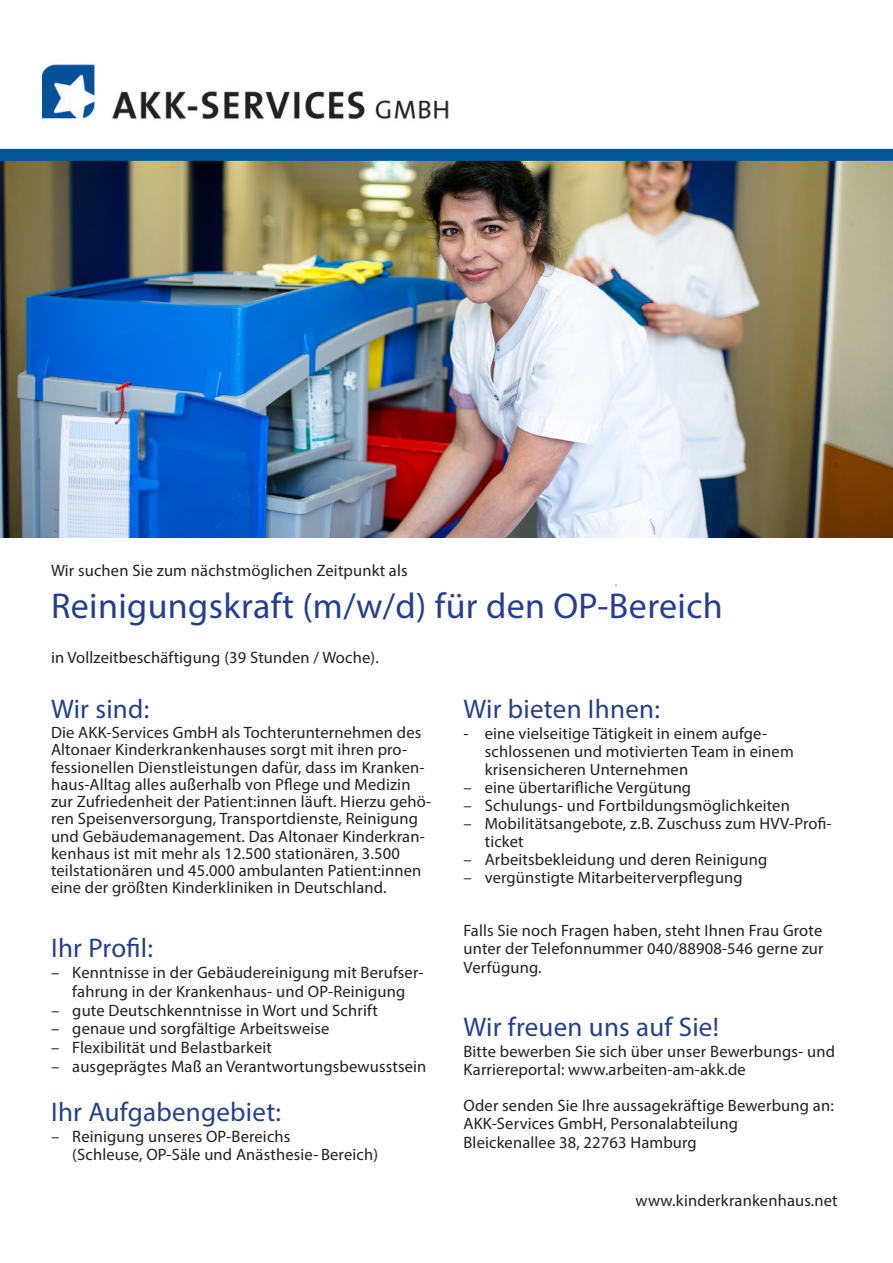
<style>
.page{position:relative;width:893px;height:1263px;background:#fff}
.page>*{position:absolute;margin:0;border:0;box-sizing:border-box;transform-origin:0 0}
.Titel{font:36px "Myriad Pro";letter-spacing:.01em;color:#253f8e}
.kleiner_Titel{font:27px "Myriad Pro";letter-spacing:.01em;color:#253f8e}
.kleiner_Titel-2{font:16.5px/18px "Myriad Pro";letter-spacing:.01em;color:#231f20}
.Lauftext{font:16.5px/17.2px "Myriad Pro";letter-spacing:.01em;color:#231f20}
.Titel-2{font:16.5px "Myriad Pro";letter-spacing:.01em;color:#231f20}
</style>
<div class="page">
<img style="left:43px;top:64px;width:432px;height:85px">
<img style="left:0;top:161px;width:893px;height:377px">
<div style="left:0;top:149px;width:893px;height:12px;background:#015695"></div>
<p class="Lauftext" style="left:51px;top:562px;width:358px">Wir suchen Sie zum nächstmöglichen Zeitpunkt als</p>
<p class="Titel" style="left:51px;top:584px;width:673px">Reinigungskraft (m/w/d) für den OP-Bereich</p>
<p class="Titel-2" style="left:51px;top:647px;width:329px">in Vollzeitbeschäftigung (39 Stunden / Woche).</p>
<p class="kleiner_Titel" style="left:51px;top:692px;width:100px">Wir sind:</p>
<p class="Lauftext" style="left:51px;top:724px;width:382px">Die AKK-Services GmbH als Tochterunternehmen des Altonaer Kinderkrankenhauses sorgt mit ihren pro&shy;fessionellen Dienstleistungen dafür, dass im Kranken&shy;haus-Alltag alles außerhalb von Pflege und Medizin zur Zufriedenheit der Patient:innen läuft. Hierzu gehö&shy;ren Speisenversorgung, Transportdienste, Reinigung und Gebäudemanagement. Das Altonaer Kinderkran&shy;kenhaus ist mit mehr als 12.500 stationären, 3.500 teilstationären und 45.000 ambulanten Patient:innen eine der größten Kinderkliniken in Deutschland.</p>
<p class="kleiner_Titel" style="left:51px;top:931px;width:104px">Ihr Profil:</p>
<p class="kleiner_Titel-2" style="left:51px;top:963px;width:374px;line-height:18.8px;text-align:center">– Kenntnisse in der Gebäudereinigung mit Berufser&shy;fahrung in der Krankenhaus- und OP-Reinigung</p>
<p class="kleiner_Titel-2" style="left:51px;top:1001px;width:328px">– gute Deutschkenntnisse in Wort und Schrift</p>
<p class="kleiner_Titel-2" style="left:51px;top:1019px;width:280px">– genaue und sorgfältige Arbeitsweise</p>
<p class="kleiner_Titel-2" style="left:51px;top:1038px;width:223px">– Flexibilität und Belastbarkeit</p>
<p class="kleiner_Titel-2" style="left:51px;top:1057px;width:377px">– ausgeprägtes Maß an Verantwortungsbewusstsein</p>
<p class="kleiner_Titel" style="left:51px;top:1095px;width:232px">Ihr Aufgabengebiet:</p>
<p class="kleiner_Titel-2" style="left:72px;top:1127px;width:307px;text-indent:-21px">– Reinigung unseres OP-Bereichs<br>(Schleuse, OP-Säle und Anästhesie- Bereich)</p>
<p class="kleiner_Titel" style="left:463px;top:692px;width:198px">Wir bieten Ihnen:</p>
<p class="kleiner_Titel-2" style="left:463px;top:724px;width:305px">- eine vielseitige Tätigkeit in einem aufge-</p>
<p class="kleiner_Titel-2" style="left:485px;top:742px;width:311px">schlossenen und motivierten Team in einem</p>
<p class="kleiner_Titel-2" style="left:485px;top:760px;width:205px">krisensicheren Unternehmen</p>
<p class="kleiner_Titel-2" style="left:463px;top:778px;width:229px">– eine übertarifliche Vergütung</p>
<p class="kleiner_Titel-2" style="left:463px;top:796px;width:328px">– Schulungs- und Fortbildungsmöglichkeiten</p>
<p class="kleiner_Titel-2" style="left:463px;top:814px;width:370px">– Mobilitätsangebote, z.B. Zuschuss zum HVV-Profi-</p>
<p class="kleiner_Titel-2" style="left:485px;top:832px;width:41px">ticket</p>
<p class="kleiner_Titel-2" style="left:463px;top:850px;width:305px">– Arbeitsbekleidung und deren Reinigung</p>
<p class="kleiner_Titel-2" style="left:463px;top:868px;width:281px">– vergünstigte Mitarbeiterverpflegung</p>
<p class="Lauftext" style="left:463px;top:921px;width:362px;line-height:18.3px;text-align:justify">Falls Sie noch Fragen haben, steht Ihnen Frau Grote unter der Telefonnummer 040/88908-546 gerne zur Verfügung.</p>
<p class="kleiner_Titel" style="left:463px;top:1010px;width:257px">Wir freuen uns auf Sie!</p>
<p class="kleiner_Titel-2" style="left:463px;top:1042px;width:373px">Bitte bewerben Sie sich über unser Bewerbungs- und<br>Karriereportal: www.arbeiten-am-akk.de</p>
<p class="kleiner_Titel-2" style="left:463px;top:1096px;width:372px">Oder senden Sie Ihre aussagekräftige Bewerbung an:<br>AKK-Services GmbH, Personalabteilung</p>
<p class="kleiner_Titel-2" style="left:463px;top:1133px;width:235px">Bleickenallee 38, 22763 Hamburg</p>
<p class="Lauftext" style="left:636px;top:1192px;width:204px">www.kinderkrankenhaus.net</p>
</div>
